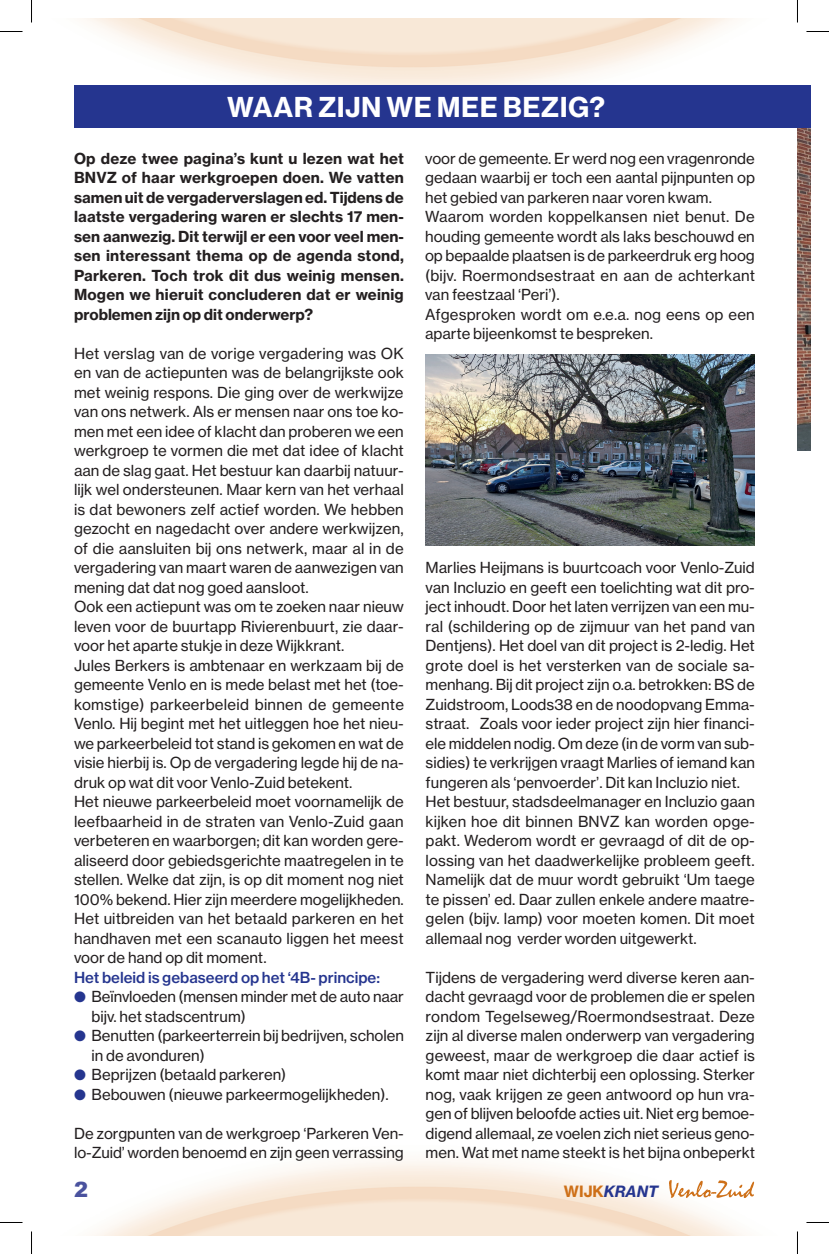
<style>
.page{position:relative;width:829px;height:1254px;background:#fff}
.page>*{position:absolute;margin:0;border:0;box-sizing:border-box;transform-origin:0 0}
.t1{font:27px "N Haas Grotesk TX Pro 75 Bd";letter-spacing:.01em;color:#fff}
.t2{font:900 21px "Arial";color:#4a529e}
.t3{font:15.3px "N Haas Grotesk TX Pro 76 Bd It";color:#25358f}
.t4{font:15px/19.5px "N Haas Grotesk TX Pro 55 Rg";color:#231f20}
.t5{font:15px/19.5px "N Haas Grotesk TX Pro 75 Bd";color:#231f20;text-align:justify}
.t6{font:15px "N Haas Grotesk TX Pro 65 Md";color:#25358f}
.s1{color:#25358f}
.s2{font-family:"N Haas Grotesk TX Pro 75 Bd";color:#ce7018}
</style>
<div class="page">
<img style="left:22px;top:19px;width:788px;height:67px">
<img style="left:797px;top:128px;width:13px;height:322px">
<img style="left:22px;top:1160px;width:733px;height:75px">
<div style="left:74px;top:86px;width:736px;height:42px;background:#25358f"></div>
<svg style="left:668px;top:1180px;width:85px;height:18px"></svg>
<img style="left:425px;top:354px;width:329px;height:192px">
<hr style="left:796px;top:0;width:2px;height:23px;background:#fff">
<svg style="left:0;top:31px;width:22px;height:1px"></svg>
<svg style="left:806px;top:31px;width:22px;height:1px"></svg>
<svg style="left:0;top:1222px;width:22px;height:1px"></svg>
<svg style="left:806px;top:1222px;width:22px;height:1px"></svg>
<svg style="left:31px;top:0;width:1px;height:23px"></svg>
<svg style="left:31px;top:1231px;width:1px;height:23px"></svg>
<svg style="left:797px;top:0;width:1px;height:23px"></svg>
<svg style="left:797px;top:1231px;width:1px;height:23px"></svg>
<h1 class="t1" style="left:227px;top:90px;width:379px">WAAR ZIJN WE MEE BEZIG?</h1>
<p class="t5" style="left:74px;top:148px;width:331px">Op deze twee pagina’s kunt u lezen wat het BNVZ of haar werkgroepen doen. We vatten samen uit de vergaderverslagen ed. Tijdens de laatste vergadering waren er slechts 17 men&shy;sen aanwezig. Dit terwijl er een voor veel men&shy;sen interessant thema op de agenda stond, Parkeren. Toch trok dit dus weinig mensen.<br>Mogen we hieruit concluderen dat er weinig problemen zijn op dit onderwerp?</p>
<p class="t4" style="left:74px;top:343px;width:331px">Het verslag van de vorige vergadering was OK en van de actiepunten was de belangrijkste ook met weinig respons. Die ging over de werkwijze van ons netwerk. Als er mensen naar ons toe ko&shy;men met een idee of klacht dan proberen we een werkgroep te vormen die met dat idee of klacht aan de slag gaat. Het bestuur kan daarbij natuur&shy;lijk wel ondersteunen. Maar kern van het verhaal is dat bewoners zelf actief worden. We hebben gezocht en nagedacht over andere werkwijzen, of die aansluiten bij ons netwerk, maar al in de vergadering van maart waren de aanwezigen van mening dat dat nog goed aansloot.<br>Ook een actiepunt was om te zoeken naar nieuw leven voor de buurtapp Rivierenbuurt, zie daar&shy;voor het aparte stukje in deze Wijkkrant.<br>Jules Berkers is ambtenaar en werkzaam bij de gemeente Venlo en is mede belast met het (toe&shy;komstige) parkeerbeleid binnen de gemeente Venlo. Hij begint met het uitleggen hoe het nieu&shy;we parkeerbeleid tot stand is gekomen en wat de visie hierbij is. Op de vergadering legde hij de na&shy;druk op wat dit voor Venlo-Zuid betekent.<br>Het nieuwe parkeerbeleid moet voornamelijk de leefbaarheid in de straten van Venlo-Zuid gaan verbeteren en waarborgen; dit kan worden gere&shy;aliseerd door gebiedsgerichte maatregelen in te stellen. Welke dat zijn, is op dit moment nog niet 100% bekend. Hier zijn meerdere mogelijkheden.<br>Het uitbreiden van het betaald parkeren en het handhaven met een scanauto liggen het meest voor de hand op dit moment.</p>
<p class="t6" style="left:74px;top:968px;width:307px">Het beleid is gebaseerd op het ‘4B- principe:</p>
<p class="t4" style="left:91px;top:987px;width:314px;text-indent:-17px"><span class="s1">●</span> Beïnvloeden (mensen minder met de auto naar bijv. het stadscentrum)</p>
<p class="t4" style="left:91px;top:1026px;width:314px;text-indent:-17px"><span class="s1">●</span> Benutten (parkeerterrein bij bedrijven, scholen in de avonduren)</p>
<p class="t4" style="left:74px;top:1065px;width:214px"><span class="s1">●</span> Beprijzen (betaald parkeren)</p>
<p class="t4" style="left:74px;top:1084px;width:316px"><span class="s1">●</span> Bebouwen (nieuwe parkeermogelijkheden).</p>
<p class="t4" style="left:74px;top:1123px;width:331px">De zorgpunten van de werkgroep ‘Parkeren Ven&shy;lo-Zuid’ worden benoemd en zijn geen verrassing</p>
<h2 class="t2" style="left:74px;top:1174px;width:16px">2</h2>
<p class="t4" style="left:425px;top:148px;width:331px">voor de gemeente. Er werd nog een vragenronde gedaan waarbij er toch een aantal pijnpunten op het gebied van parkeren naar voren kwam.<br>Waarom worden koppelkansen niet benut. De houding gemeente wordt als laks beschouwd en op bepaalde plaatsen is de parkeerdruk erg hoog (bijv. Roermondsestraat en aan de achterkant van feestzaal ‘Peri’).<br>Afgesproken wordt om e.e.a. nog eens op een aparte bijeenkomst te bespreken.</p>
<p class="t4" style="left:425px;top:558px;width:331px">Marlies Heijmans is buurtcoach voor Venlo-Zuid van Incluzio en geeft een toelichting wat dit pro&shy;ject inhoudt. Door het laten verrijzen van een mu&shy;ral (schildering op de zijmuur van het pand van Dentjens). Het doel van dit project is 2-ledig. Het grote doel is het versterken van de sociale sa&shy;menhang. Bij dit project zijn o.a. betrokken: BS de Zuidstroom, Loods38 en de noodopvang Emma&shy;straat. Zoals voor ieder project zijn hier financi&shy;ële middelen nodig. Om deze (in de vorm van sub&shy;sidies) te verkrijgen vraagt Marlies of iemand kan fungeren als ‘penvoerder’. Dit kan Incluzio niet.<br>Het bestuur, stadsdeelmanager en Incluzio gaan kijken hoe dit binnen BNVZ kan worden opge&shy;pakt. Wederom wordt er gevraagd of dit de op&shy;lossing van het daadwerkelijke probleem geeft.<br>Namelijk dat de muur wordt gebruikt ‘Um taege te pissen’ ed. Daar zullen enkele andere maatre&shy;gelen (bijv. lamp) voor moeten komen. Dit moet allemaal nog verder worden uitgewerkt.</p>
<p class="t4" style="left:425px;top:967px;width:331px;text-align:justify">Tijdens de vergadering werd diverse keren aan&shy;dacht gevraagd voor de problemen die er spelen rondom Tegelseweg/Roermondsestraat. Deze zijn al diverse malen onderwerp van vergadering geweest, maar de werkgroep die daar actief is komt maar niet dichterbij een oplossing. Sterker nog, vaak krijgen ze geen antwoord op hun vra&shy;gen of blijven beloofde acties uit. Niet erg bemoe&shy;digend allemaal, ze voelen zich niet serieus geno&shy;men. Wat met name steekt is het bijna onbeperkt</p>
<p class="t3" style="left:563px;top:1182px;width:96px"><span class="s2">WIJK</span>KRANT</p>
</div>
